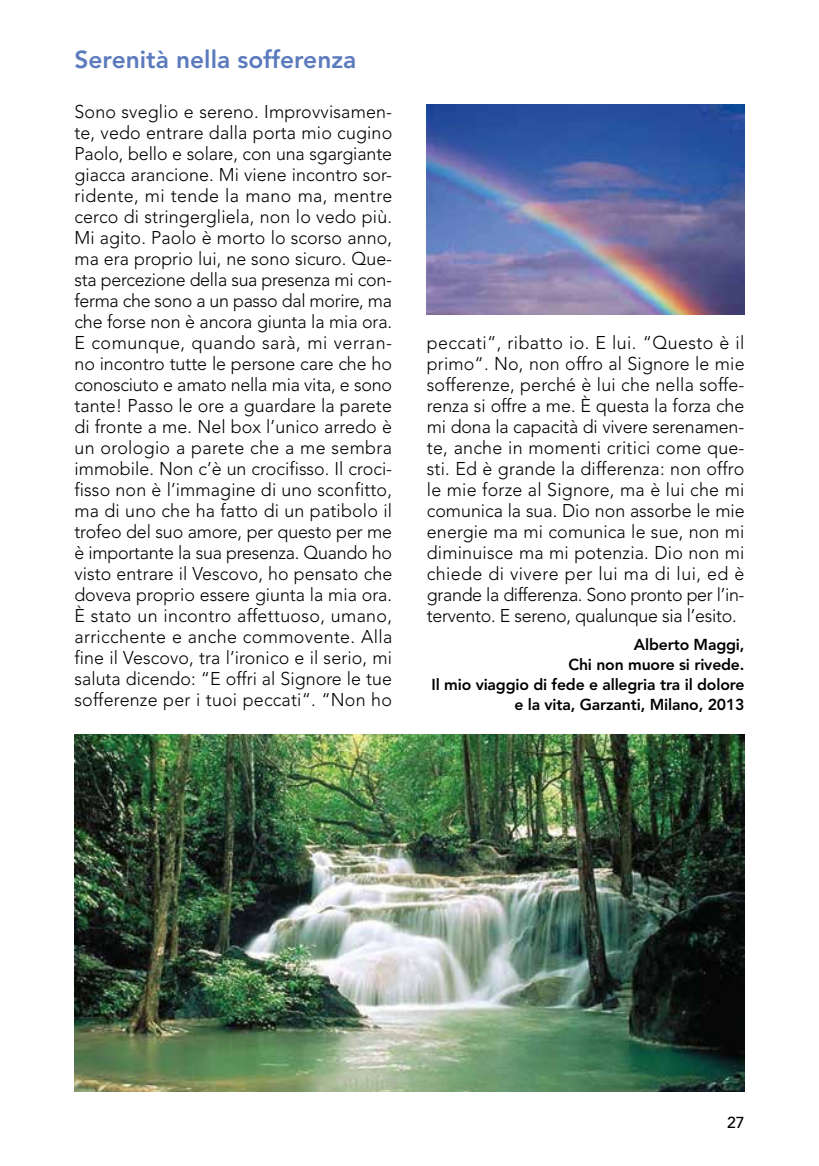
<style>
.page{position:relative;width:819px;height:1166px;background:#fff}
.page>*{position:absolute;margin:0;border:0;box-sizing:border-box;transform-origin:0 0}
.t1{font:800 24.5px "Avenir";color:#5b7bbc}
.t2{font:300 18.38px/21px "Avenir";letter-spacing:-.015em;color:#000;text-align:justify}
.t3{font:800 15.75px/20.1px "Avenir";letter-spacing:-.01em;color:#000;text-align:right}
.t4{font:500 15.75px "Avenir";color:#000}
</style>
<div class="page">
<img style="left:427px;top:104px;width:317px;height:210px">
<img style="left:74px;top:734px;width:670px;height:357px">
<h1 class="t1" style="left:74px;top:45px;width:283px">Serenità nella sofferenza</h1>
<p class="t2" style="left:74px;top:101px;width:319px">Sono sveglio e sereno. Improvvisamen&shy;te, vedo entrare dalla porta mio cugino Paolo, bello e solare, con una sgargiante giacca arancione. Mi viene incontro sor&shy;ridente, mi tende la mano ma, mentre cerco di stringergliela, non lo vedo più.<br>Mi agito. Paolo è morto lo scorso anno, ma era proprio lui, ne sono sicuro. Que&shy;sta percezione della sua presenza mi con&shy;ferma che sono a un passo dal morire, ma che forse non è ancora giunta la mia ora.<br>E comunque, quando sarà, mi verran&shy;no incontro tutte le persone care che ho conosciuto e amato nella mia vita, e sono tante! Passo le ore a guardare la parete di fronte a me. Nel box l’unico arredo è un orologio a parete che a me sembra immobile. Non c’è un crocifisso. Il croci&shy;fisso non è l’immagine di uno sconfitto, ma di uno che ha fatto di un patibolo il trofeo del suo amore, per questo per me è importante la sua presenza. Quando ho visto entrare il Vescovo, ho pensato che doveva proprio essere giunta la mia ora.<br>È stato un incontro affettuoso, umano, arricchente e anche commovente. Alla fine il Vescovo, tra l’ironico e il serio, mi saluta dicendo: “E offri al Signore le tue sofferenze per i tuoi peccati“. “Non ho</p>
<p class="t2" style="left:427px;top:332px;width:319px">peccati“, ribatto io. E lui. “Questo è il primo“. No, non offro al Signore le mie sofferenze, perché è lui che nella soffe&shy;renza si offre a me. È questa la forza che mi dona la capacità di vivere serenamen&shy;te, anche in momenti critici come que&shy;sti. Ed è grande la differenza: non offro le mie forze al Signore, ma è lui che mi comunica la sua. Dio non assorbe le mie energie ma mi comunica le sue, non mi diminuisce ma mi potenzia. Dio non mi chiede di vivere per lui ma di lui, ed è grande la differenza. Sono pronto per l’in&shy;tervento. E sereno, qualunque sia l’esito.</p>
<p class="t3" style="left:431px;top:634px;width:314px">Alberto Maggi,<br>Chi non muore si rivede.<br>Il mio viaggio di fede e allegria tra il dolore e la vita, Garzanti, Milano, 2013</p>
<p class="t4" style="left:727px;top:1114px;width:19px">27</p>
</div>
